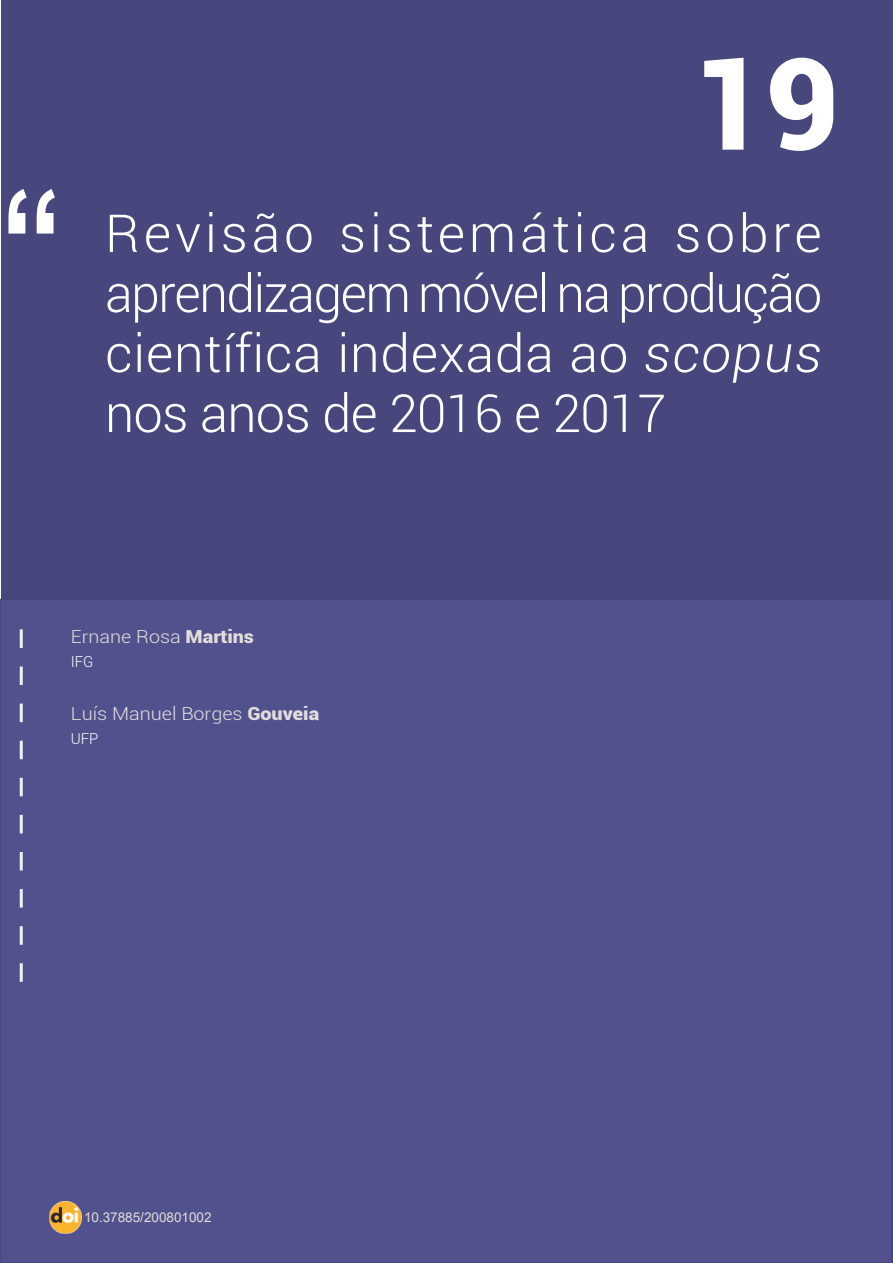
<style>
.page{position:relative;width:893px;height:1263px;background:#fff}
.page>*{position:absolute;margin:0;border:0;box-sizing:border-box;transform-origin:0 0}
.t1{font:700 150px "Arial Narrow";color:#fff}
.Capítulo{font:900 127.5px "Roboto";color:#fff}
.Capitulo_Título{font:300 52.5px/60px "Roboto";letter-spacing:-.015em;color:#fff;text-align:justify}
.Autor{font:300 18px "Roboto";color:#e2ddda;scale:1.1 1}
.Instituição{font:300 15px "Roboto";color:#fff}
.DOI{font:13.5px "Arial";color:#e2ddda}
.s1{font-style:italic}
.s2{font-weight:900}
</style>
<div class="page">
<div style="left:1px;top:0;width:892px;height:1263px;background:#47467d"></div>
<div style="left:0;top:599px;width:893px;height:664px;background:#51518d;border:2px solid #47467d"></div>
<img style="left:50px;top:1201px;width:32px;height:32px">
<svg style="left:20px;top:629px;width:3px;height:353px"></svg>
<h1 class="t1" style="left:1px;top:130px;width:63px">“</h1>
<p class="Capítulo" style="left:691px;top:14px;width:149px">19</p>
<h1 class="Capitulo_Título" style="left:105px;top:202px;width:719px">Revisão sistemática sobre aprendizagem móvel na produção científica indexada ao <span class="s1">scopus </span>nos anos de 2016 e 2017</h1>
<h3 class="Autor" style="left:71px;top:624px;width:168px">Ernane Rosa <span class="s2">Martins</span></h3>
<p class="Instituição" style="left:71px;top:651px;width:24px">IFG</p>
<h3 class="Autor" style="left:71px;top:701px;width:227px">Luís Manuel Borges <span class="s2">Gouveia</span></h3>
<p class="Instituição" style="left:71px;top:728px;width:29px">UFP</p>
<p class="DOI" style="left:84px;top:1207px;width:129px">10.37885/200801002</p>
</div>
